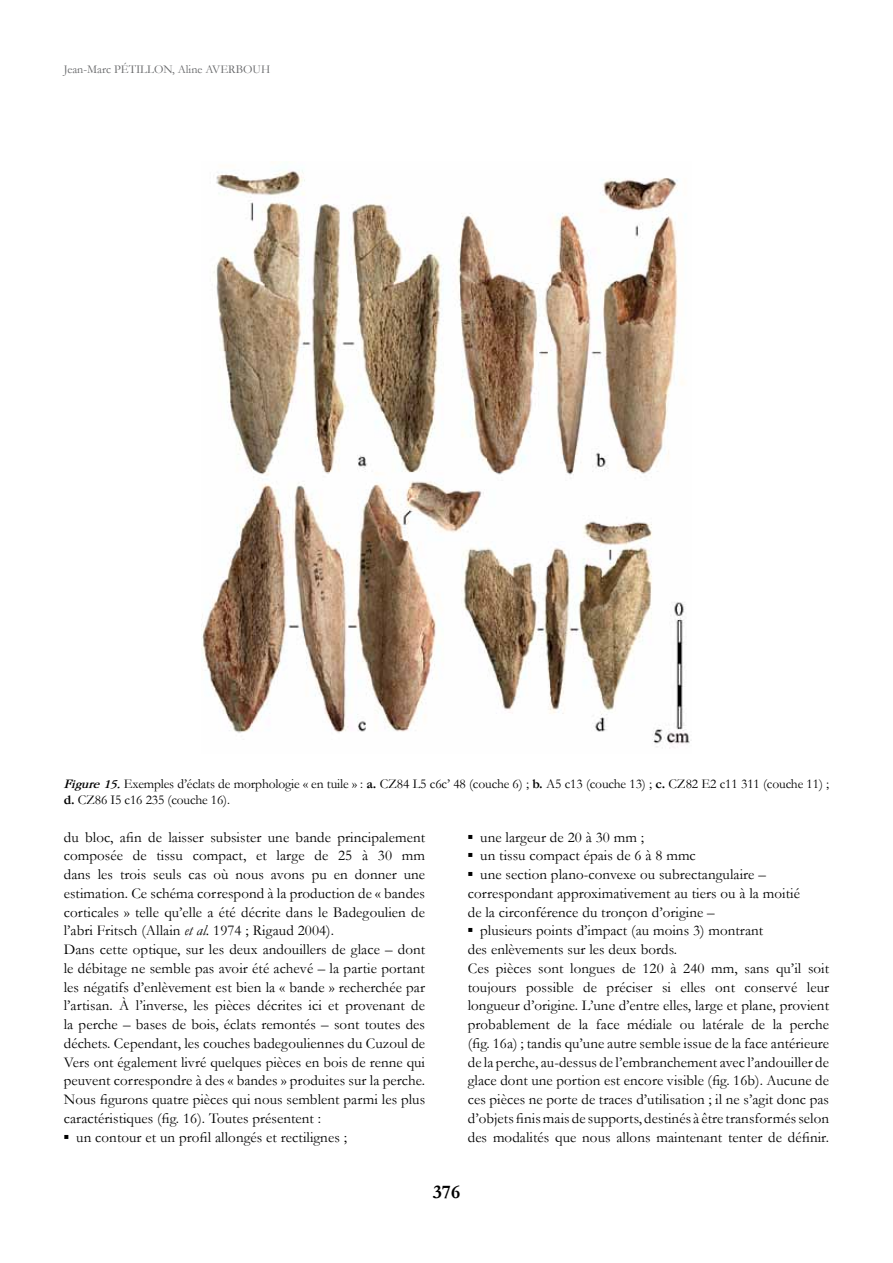
<style>
.page{position:relative;width:893px;height:1263px;background:#fff}
.page>*{position:absolute;margin:0;border:0;box-sizing:border-box;transform-origin:0 0}
.t1{font:700 19.5px "Garamond";color:#000}
.t2{font:15px/18.8px "Garamond";letter-spacing:.005em;color:#000}
.t3{font:13.5px/16.5px "Garamond";letter-spacing:-.01em;color:#000}
.t4{font:12px "Garamond";color:#646567}
.s1{font-weight:700;font-style:italic}
.s2{font-weight:700;font-style:italic;font-size:12px}
.s3{font-weight:700}
.s4{font-style:italic}
</style>
<div class="page">
<img style="left:202px;top:170px;width:489px;height:578px">
<p class="t4" style="left:64px;top:61px;width:86px">Jean-Marc Pétillon</p>
<p class="t4" style="left:172px;top:61px;width:100px">, Aline AVERBOUH</p>
<p class="t3" style="left:64px;top:775px;width:767px"><span class="s1">F</span><span class="s2">igure 15</span><span class="s1">.</span> Exemples d’éclats de morphologie « en tuile » : <span class="s3">a.</span> CZ84 L5 c6c’ 48 (couche 6) ; <span class="s3">b.</span> A5 c13 (couche 13) ; <span class="s3">c.</span> CZ82 E2 c11 311 (couche 11) ; <span class="s3">d.</span> CZ86 I5 c16 235 (couche 16).</p>
<p class="t2" style="left:468px;top:827px;width:178px">▪ une largeur de 20 à 30 mm ;</p>
<p class="t2" style="left:468px;top:846px;width:230px">▪ un tissu compact épais de 6 à 8 mmc</p>
<p class="t2" style="left:468px;top:865px;width:334px">▪ une section plano-convexe ou subrectangulaire – correspondant approximativement au tiers ou à la moitié de la circonférence du tronçon d’origine –</p>
<p class="t2" style="left:468px;top:921px;width:363px">▪ plusieurs points d’impact (au moins 3) montrant<br>des enlèvements sur les deux bords.<br>Ces pièces sont longues de 120 à 240 mm, sans qu’il soit toujours possible de préciser si elles ont conservé leur longueur d’origine. L’une d’entre elles, large et plane, provient probablement de la face médiale ou latérale de la perche (fig. 16a) ; tandis qu’une autre semble issue de la face antérieure de la perche, au-dessus de l’embranchement avec l’andouiller de glace dont une portion est encore visible (fig. 16b). Aucune de ces pièces ne porte de traces d’utilisation ; il ne s’agit donc pas d’objets finis mais de supports, destinés à être transformés selon des modalités que nous allons maintenant tenter de définir.</p>
<p class="t2" style="left:64px;top:827px;width:363px">du bloc, afin de laisser subsister une bande principalement composée de tissu compact, et large de 25 à 30 mm dans les trois seuls cas où nous avons pu en donner une estimation. Ce schéma correspond à la production de « bandes corticales » telle qu’elle a été décrite dans le Badegoulien de l’abri Fritsch (Allain <span class="s4">et al.</span> 1974 ; Rigaud 2004).<br>Dans cette optique, sur les deux andouillers de glace – dont le débitage ne semble pas avoir été achevé – la partie portant les négatifs d’enlèvement est bien la « bande » recherchée par l’artisan. à l’inverse, les pièces décrites ici et provenant de la perche – bases de bois, éclats remontés – sont toutes des déchets. Cependant, les couches badegouliennes du Cuzoul de Vers ont également livré quelques pièces en bois de renne qui peuvent correspondre à des « bandes » produites sur la perche.<br>Nous figurons quatre pièces qui nous semblent parmi les plus caractéristiques (fig. 16). Toutes présentent :</p>
<p class="t2" style="left:64px;top:1127px;width:285px">▪ un contour et un profil allongés et rectilignes ;</p>
<h1 class="t1" style="left:433px;top:1178px;width:29px">376</h1>
</div>
